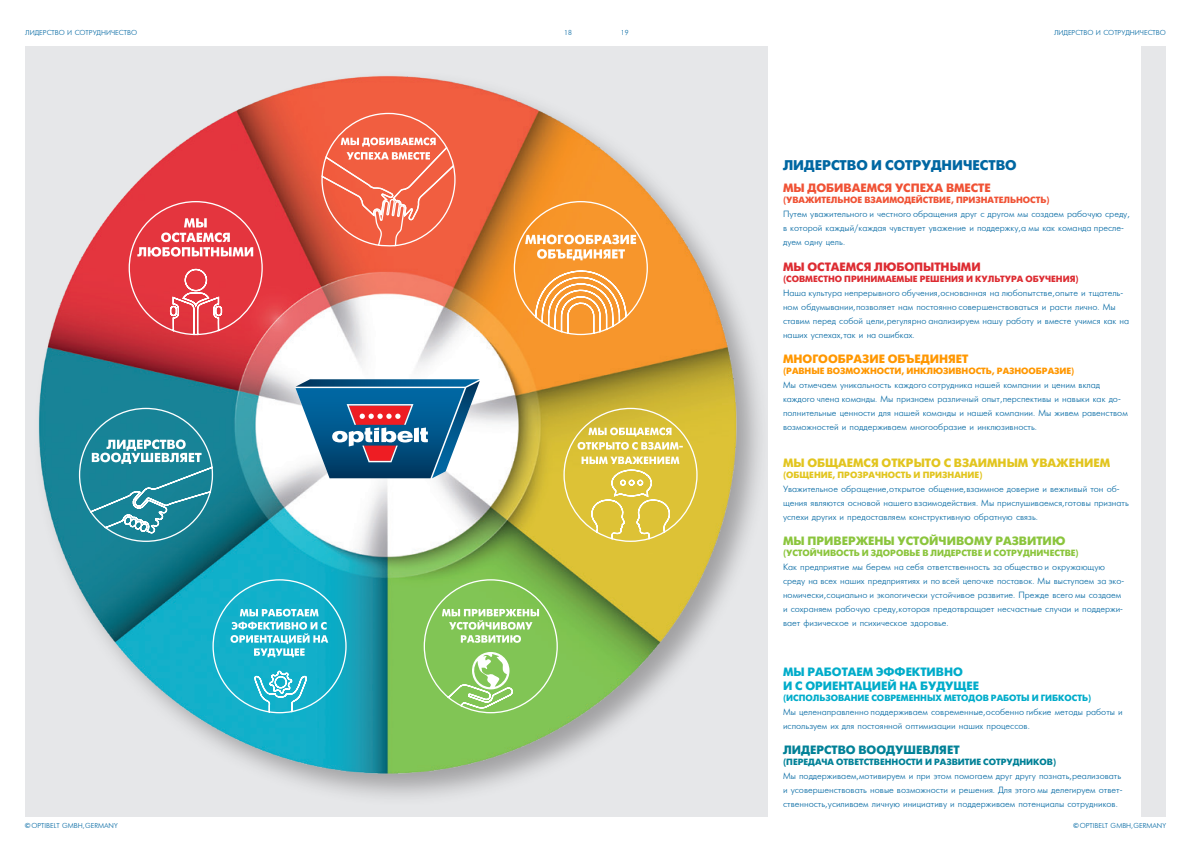
<style>
.page{position:relative;width:1191px;height:842px;background:#fff}
.page>*{position:absolute;margin:0;border:0;box-sizing:border-box;transform-origin:0 0}
.t1{font:700 14px "Futura Futuris C";color:#0067a2}
.t2{font:700 12px/14px "Futura Futuris C";color:#01acca}
.t3{font:700 12px "Futura Futuris C";color:#e2c51f}
.t4{font:700 12px "Futura Futuris C";color:#8bc53d}
.t5{font:700 12px "Futura Futuris C";color:#f05235}
.t6{font:700 12px "Futura Futuris C";color:#ff9700}
.t7{font:700 12px "Futura Futuris C";color:#dd2c32}
.t8{font:700 12px "Futura Futuris C";color:#008197}
.t9{font:9px/14px "Futuris";color:#0067a2}
.t10{font:700 9px "Futura Futuris C";color:#8bc53d}
.t11{font:700 9px "Futura Futuris C";color:#01acca}
.t12{font:700 9px "Futura Futuris C";color:#ff9700}
.t13{font:700 9px "Futura Futuris C";color:#dd2c32}
.t14{font:700 9px "Futura Futuris C";color:#008197}
.t15{font:700 9px "Futura Futuris C";color:#f05235}
.t16{font:700 9px "Futura Futuris C";color:#e2c51f}
.t17{font:7px "Futuris";color:#0067a2}
</style>
<div class="page">
<div style="left:25px;top:46px;width:1140px;height:771px;background:linear-gradient(to bottom,#e6e7e9,#e6e7e9)"></div>
<div style="left:767px;top:0;width:373px;height:842px;background:#fff"></div>
<img style="left:25px;top:46px;width:743px;height:770px">
<svg style="left:513px;top:200px;width:135px;height:617px;background:#ccb362"></svg>
<svg style="left:295px;top:379px;width:185px;height:99px"></svg>
<svg style="left:321px;top:112px;width:135px;height:137px;background:#f17056"></svg>
<svg style="left:525px;top:235px;width:111px;height:25px"></svg>
<svg style="left:128px;top:113px;width:135px;height:223px;background:#e45a61"></svg>
<svg style="left:78px;top:407px;width:136px;height:136px;background:#3592a3"></svg>
<svg style="left:212px;top:578px;width:135px;height:136px;background:#30b9cf"></svg>
<svg style="left:423px;top:578px;width:135px;height:136px;background:#91cb6a"></svg>
<svg style="left:563px;top:407px;width:135px;height:136px;background:#dfc84f"></svg>
<p class="t17" style="left:25px;top:29px;width:113px">ЛИДЕРСТВО И СОТРУДНИЧЕСТВО</p>
<p class="t17" style="left:1054px;top:29px;width:113px">ЛИДЕРСТВО И СОТРУДНИЧЕСТВО</p>
<p class="t17" style="left:564px;top:29px;width:9px">18</p>
<p class="t17" style="left:621px;top:29px;width:9px">19</p>
<h1 class="t1" style="left:783px;top:157px;width:235px">ЛИДЕРСТВО И СОТРУДНИЧЕСТВО</h1>
<h2 class="t5" style="left:783px;top:182px;width:209px">МЫ ДОБИВАЕМСЯ УСПЕХА ВМЕСТЕ</h2>
<p class="t15" style="left:783px;top:195px;width:268px">(УВАЖИТЕЛЬНОЕ ВЗАИМОДЕЙСТВИЕ, ПРИЗНАТЕЛЬНОСТЬ)</p>
<p class="t9" style="left:783px;top:208px;width:348px">Путем уважительного и честного обращения друг с другом мы создаем рабочую среду, в которой каждый/каждая чувствует уважение и поддержку,а мы как команда пресле&shy;дуем одну цель.</p>
<h2 class="t7" style="left:783px;top:260px;width:199px">МЫ ОСТАЕМСЯ ЛЮБОПЫТНЫМИ</h2>
<p class="t13" style="left:783px;top:274px;width:297px">(СОВМЕСТНО ПРИНИМАЕМЫЕ РЕШЕНИЯ И КУЛЬТУРА ОБУЧЕНИЯ)</p>
<p class="t9" style="left:783px;top:286px;width:348px">Наша культура непрерывного обучения,основанная на любопытстве,опыте и тщатель&shy;ном обдумывании,позволяет нам постоянно совершенствоваться и расти лично. Мы ставим перед собой цели,регулярно анализируем нашу работу и вместе учимся как на наших успехах,так и на ошибках.</p>
<h2 class="t6" style="left:783px;top:352px;width:187px">МНОГООБРАЗИЕ ОБЪЕДИНЯЕТ</h2>
<p class="t12" style="left:783px;top:365px;width:293px">(РАВНЫЕ ВОЗМОЖНОСТИ, ИНКЛЮЗИВНОСТЬ, РАЗНООБРАЗИЕ)</p>
<p class="t9" style="left:783px;top:378px;width:346px">Мы отмечаем уникальность каждого сотрудника нашей компании и ценим вклад каждого члена команды. Мы признаем различный опыт,перспективы и навыки как до&shy;полнительные ценности для нашей команды и нашей компании. Мы живем равенством возможностей и поддерживаем многообразие и инклюзивность.</p>
<h2 class="t3" style="left:783px;top:456px;width:329px">МЫ ОБЩАЕМСЯ ОТКРЫТО С ВЗАИМНЫМ УВАЖЕНИЕМ</h2>
<p class="t16" style="left:783px;top:469px;width:201px">(ОБЩЕНИЕ, ПРОЗРАЧНОСТЬ И ПРИЗНАНИЕ)</p>
<p class="t9" style="left:783px;top:482px;width:347px">Уважительное обращение,открытое общение,взаимное доверие и вежливый тон об&shy;щения являются основой нашего взаимодействия. Мы прислушиваемся,готовы признать успехи других и предоставляем конструктивную обратную связь.</p>
<h2 class="t4" style="left:783px;top:534px;width:284px">МЫ ПРИВЕРЖЕНЫ УСТОЙЧИВОМУ РАЗВИТИЮ</h2>
<p class="t10" style="left:783px;top:548px;width:297px">(УСТОЙЧИВОСТЬ И ЗДОРОВЬЕ В ЛИДЕРСТВЕ И СОТРУДНИЧЕСТВЕ)</p>
<p class="t9" style="left:783px;top:560px;width:343px">Как предприятие мы берем на себя ответственность за общество и окружающую среду на всех наших предприятиях и по всей цепочке поставок. Мы выступаем за эко&shy;номически,социально и экологически устойчивое развитие. Прежде всего мы создаем и сохраняем рабочую среду,которая предотвращает несчастные случаи и поддержи&shy;вает физическое и психическое здоровье.</p>
<h2 class="t2" style="left:783px;top:665px;width:197px">МЫ РАБОТАЕМ ЭФФЕКТИВНО<br>И С ОРИЕНТАЦИЕЙ НА БУДУЩЕЕ</h2>
<p class="t11" style="left:783px;top:693px;width:310px">(ИСПОЛЬЗОВАНИЕ СОВРЕМЕННЫХ МЕТОДОВ РАБОТЫ И ГИБКОСТЬ)</p>
<p class="t9" style="left:783px;top:705px;width:341px">Мы целенаправленно поддерживаем современные,особенно гибкие методы работы и используем их для постоянной оптимизации наших процессов.</p>
<p class="t17" style="left:25px;top:822px;width:94px">© OPTIBELT GMBH,GERMANY</p>
<h2 class="t8" style="left:783px;top:743px;width:178px">ЛИДЕРСТВО ВООДУШЕВЛЯЕТ</h2>
<p class="t14" style="left:783px;top:757px;width:275px">(ПЕРЕДАЧА ОТВЕТСТВЕННОСТИ И РАЗВИТИЕ СОТРУДНИКОВ)</p>
<p class="t9" style="left:783px;top:769px;width:341px">Мы поддерживаем,мотивируем и при этом помогаем друг другу познать,реализовать и усовершенствовать новые возможности и решения. Для этого мы делегируем ответ&shy;ственность,усиливаем личную инициативу и поддерживаем потенциалы сотрудников.</p>
<p class="t17" style="left:1073px;top:822px;width:94px">© OPTIBELT GMBH,GERMANY</p>
</div>
